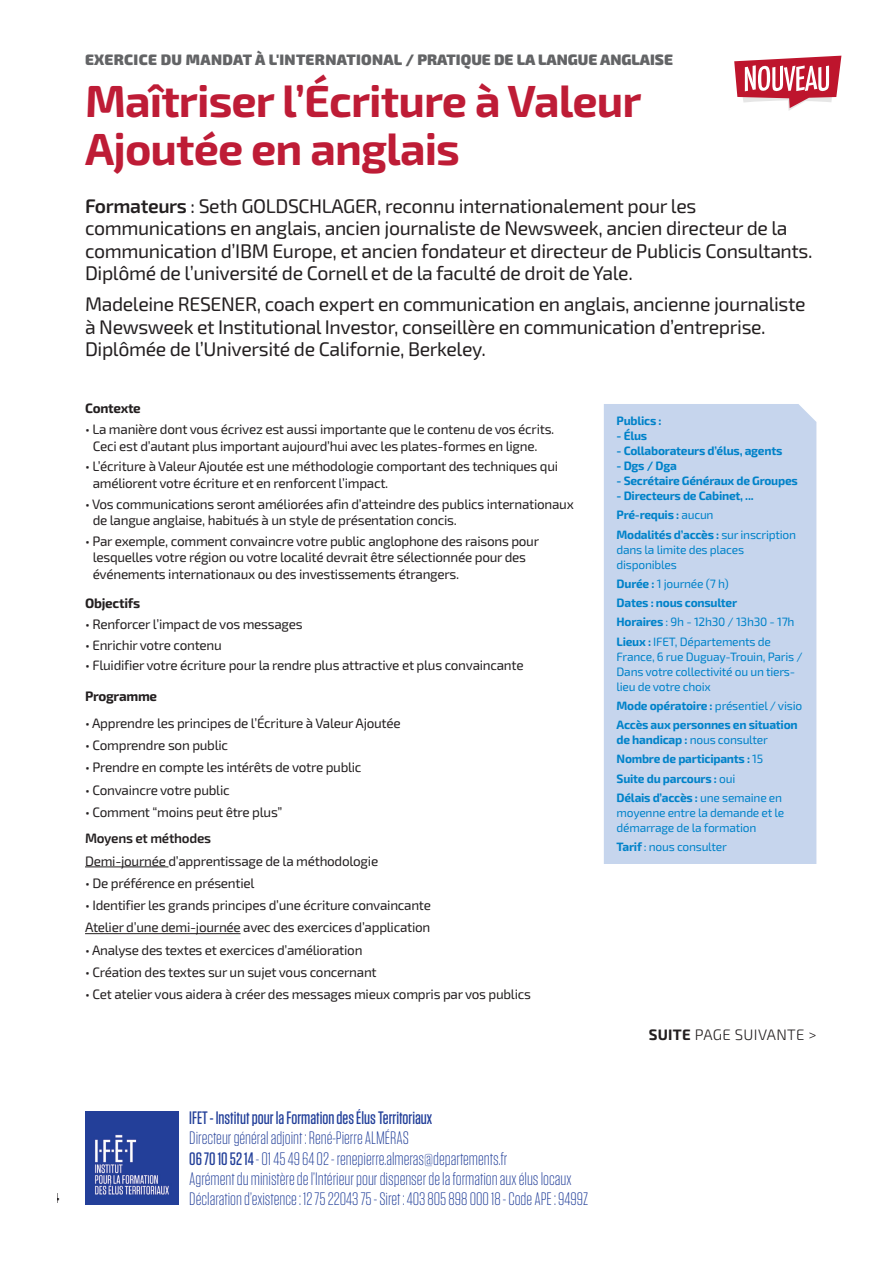
<style>
.page{position:relative;width:893px;height:1263px;background:#fff}
.page>*{position:absolute;margin:0;border:0;box-sizing:border-box;transform-origin:0 0}
.Formation-titre{font:700 45px/48px "Exo 2";letter-spacing:-.02em;color:#be1c36}
.Grands-titres{font:19.65px/22.5px "Exo 2";letter-spacing:-.02em;color:#231f20}
.t1{font:300 18px/20.1px "Tungsten";color:#223f99}
.t2{font:500 18px "Tungsten";color:#223f99}
.Grands-titres-2{font:900 15.15px "Exo 2";letter-spacing:.005em;color:#636466}
.Grands-titres-3{font:300 15.15px "Exo 2";letter-spacing:.02em;color:#231f20}
.Grands-titres-4{font:13.65px/16.5px "Exo 2";letter-spacing:-.02em;color:#231f20}
.Grands-titres-5{font:700 13.65px "Exo 2";letter-spacing:-.02em;color:#231f20}
.Grands-titres-6{font:600 13.65px "Exo 2";letter-spacing:-.02em;color:#231f20}
.Grands-titres-7{font:12.15px/15px "Exo 2";letter-spacing:-.02em;color:#0082c9}
.Grands-titres-8{font:700 12.15px/15px "Exo 2";letter-spacing:-.02em;color:#0082c9}
.s1{font-weight:600}
.s2{font-weight:500}
.s3{font-weight:400}
.s4{font-weight:700}
</style>
<div class="page">
<img style="left:85px;top:1111px;width:93px;height:94px">
<hr style="left:85px;top:866px;width:83px;height:1px;background:#231f20">
<hr style="left:85px;top:933px;width:156px;height:1px;background:#231f20">
<div style="left:604px;top:404px;width:212px;height:460px;background:#c6d5ed"></div>
<svg style="left:734px;top:56px;width:107px;height:54px"></svg>
<p class="Grands-titres-2" style="left:85px;top:50px;width:589px">EXERCICE DU MANDAT À L'INTERNATIONAL / PRATIQUE DE LA LANGUE ANGLAISE</p>
<p class="Formation-titre" style="left:85px;top:78px;width:558px">Maîtriser l’Écriture à Valeur<br>Ajoutée en anglais</p>
<p class="Grands-titres" style="left:85px;top:195px;width:729px"><span class="s1">Formateurs</span> : Seth GOLDSCHLAGER, reconnu internationalement pour les communications en anglais, ancien journaliste de Newsweek, ancien directeur de la communication d’IBM Europe, et ancien fondateur et directeur de Publicis Consultants.<br>Diplômé de l’université de Cornell et de la faculté de droit de Yale.</p>
<p class="Grands-titres" style="left:85px;top:293px;width:722px">Madeleine RESENER, coach expert en communication en anglais, ancienne journaliste à Newsweek et Institutional Investor, conseillère en communication d’entreprise.<br>Diplômée de l’Université de Californie, Berkeley.</p>
<p class="Grands-titres-5" style="left:85px;top:400px;width:57px">Contexte</p>
<p class="Grands-titres-4" style="left:85px;top:421px;width:471px">• La manière dont vous écrivez est aussi importante que le contenu de vos écrits.</p>
<p class="Grands-titres-4" style="left:93px;top:438px;width:446px">Ceci est d’autant plus important aujourd’hui avec les plates-formes en ligne.</p>
<p class="Grands-titres-4" style="left:85px;top:459px;width:475px">• L’écriture à Valeur Ajoutée est une méthodologie comportant des techniques qui</p>
<p class="Grands-titres-4" style="left:93px;top:475px;width:297px">améliorent votre écriture et en renforcent l’impact.</p>
<p class="Grands-titres-4" style="left:85px;top:496px;width:490px">• Vos communications seront améliorées afin d’atteindre des publics internationaux</p>
<p class="Grands-titres-4" style="left:93px;top:512px;width:366px">de langue anglaise, habitués à un style de présentation concis.</p>
<p class="Grands-titres-4" style="left:85px;top:533px;width:456px">• Par exemple, comment convaincre votre public anglophone des raisons pour</p>
<p class="Grands-titres-4" style="left:93px;top:550px;width:435px">lesquelles votre région ou votre localité devrait être sélectionnée pour des événements internationaux ou des investissements étrangers.</p>
<p class="Grands-titres-5" style="left:85px;top:595px;width:57px">Objectifs</p>
<p class="Grands-titres-4" style="left:85px;top:616px;width:219px">• Renforcer l’impact de vos messages</p>
<p class="Grands-titres-4" style="left:85px;top:637px;width:138px">• Enrichir votre contenu</p>
<p class="Grands-titres-4" style="left:85px;top:658px;width:440px">• Fluidifier votre écriture pour la rendre plus attractive et plus convaincante</p>
<p class="Grands-titres-5" style="left:85px;top:688px;width:74px">Programme</p>
<p class="Grands-titres-4" style="left:85px;top:715px;width:317px">• Apprendre les principes de l’Écriture à Valeur Ajoutée</p>
<p class="Grands-titres-4" style="left:85px;top:737px;width:145px">• Comprendre son public</p>
<p class="Grands-titres-4" style="left:85px;top:759px;width:278px">• Prendre en compte les intérêts de votre public</p>
<p class="Grands-titres-4" style="left:85px;top:782px;width:146px">• Convaincre votre public</p>
<p class="Grands-titres-4" style="left:85px;top:804px;width:199px">• Comment “moins peut être plus”</p>
<p class="Grands-titres-6" style="left:85px;top:830px;width:128px">Moyens et méthodes</p>
<p class="Grands-titres-4" style="left:85px;top:853px;width:295px">Demi-journée d’apprentissage de la méthodologie</p>
<p class="Grands-titres-4" style="left:85px;top:875px;width:171px">• De préférence en présentiel</p>
<p class="Grands-titres-4" style="left:85px;top:897px;width:348px">• Identifier les grands principes d’une écriture convaincante</p>
<p class="Grands-titres-4" style="left:85px;top:919px;width:347px">Atelier d’une demi-journée avec des exercices d’application</p>
<p class="Grands-titres-4" style="left:85px;top:942px;width:279px">• Analyse des textes et exercices d’amélioration</p>
<p class="Grands-titres-4" style="left:85px;top:964px;width:293px">• Création des textes sur un sujet vous concernant</p>
<p class="Grands-titres-4" style="left:85px;top:986px;width:447px">• Cet atelier vous aidera à créer des messages mieux compris par vos publics</p>
<h3 class="t2" style="left:189px;top:1109px;width:244px">IFET - Institut pour la Formation des Élus Territoriaux</h3>
<p class="t1" style="left:189px;top:1128px;width:400px">Directeur général adjoint : René-Pierre ALMÉRAS<br><span class="s2">06 70 10 52 14</span> - 01 45 49 64 02 - renepierre.almeras@departements.fr<br>Agrément du ministère de l’Intérieur pour dispenser de la formation aux élus locaux Déclaration d’existence : 12 75 22043 75 - Siret : 403 805 898 000 18 - Code APE : 9499Z</p>
<p class="Grands-titres-8" style="left:617px;top:414px;width:46px">Publics :</p>
<p class="Grands-titres-8" style="left:617px;top:429px;width:32px">- Élus</p>
<p class="Grands-titres-8" style="left:617px;top:444px;width:167px">- Collaborateurs d’élus, agents</p>
<p class="Grands-titres-8" style="left:617px;top:459px;width:62px">- Dgs / Dga</p>
<p class="Grands-titres-8" style="left:617px;top:474px;width:183px">- Secrétaire Généraux de Groupes</p>
<p class="Grands-titres-8" style="left:617px;top:489px;width:139px">- Directeurs de Cabinet, ...</p>
<p class="Grands-titres-8" style="left:617px;top:508px;width:99px">Pré-requis : <span class="s3">aucun</span></p>
<p class="Grands-titres-7" style="left:617px;top:527px;width:181px"><span class="s4">Modalités d’accès :</span> sur inscription dans la limite des places disponibles</p>
<p class="Grands-titres-7" style="left:617px;top:576px;width:114px"><span class="s4">Durée :</span> 1 journée (7 h)</p>
<p class="Grands-titres-8" style="left:617px;top:596px;width:122px">Dates : nous consulter</p>
<p class="Grands-titres-7" style="left:617px;top:615px;width:179px"><span class="s4">Horaires</span> : 9h - 12h30 / 13h30 - 17h</p>
<p class="Grands-titres-7" style="left:617px;top:634px;width:187px"><span class="s4">Lieux :</span> IFET, Départements de<br>France, 6 rue Duguay-Trouin, Paris /<br>Dans votre collectivité ou un tiers&shy;lieu de votre choix</p>
<p class="Grands-titres-7" style="left:617px;top:698px;width:187px"><span class="s4">Mode opératoire :</span> présentiel / visio</p>
<p class="Grands-titres-8" style="left:617px;top:718px;width:183px">Accès aux personnes en situation de handicap : <span class="s3">nous consulter</span></p>
<p class="Grands-titres-8" style="left:617px;top:752px;width:148px">Nombre de participants : <span class="s3">15</span></p>
<p class="Grands-titres-8" style="left:617px;top:771px;width:120px">Suite du parcours : <span class="s3">oui</span></p>
<p class="Grands-titres-7" style="left:617px;top:790px;width:169px"><span class="s4">Délais d’accès :</span> une semaine en moyenne entre la demande et le démarrage de la formation</p>
<p class="Grands-titres-7" style="left:617px;top:840px;width:112px"><span class="s4">Tarif</span> : nous consulter</p>
<p class="Grands-titres-3" style="left:649px;top:1026px;width:169px"><span class="s4">SUITE</span> PAGE SUIVANTE &gt;</p>
</div>
